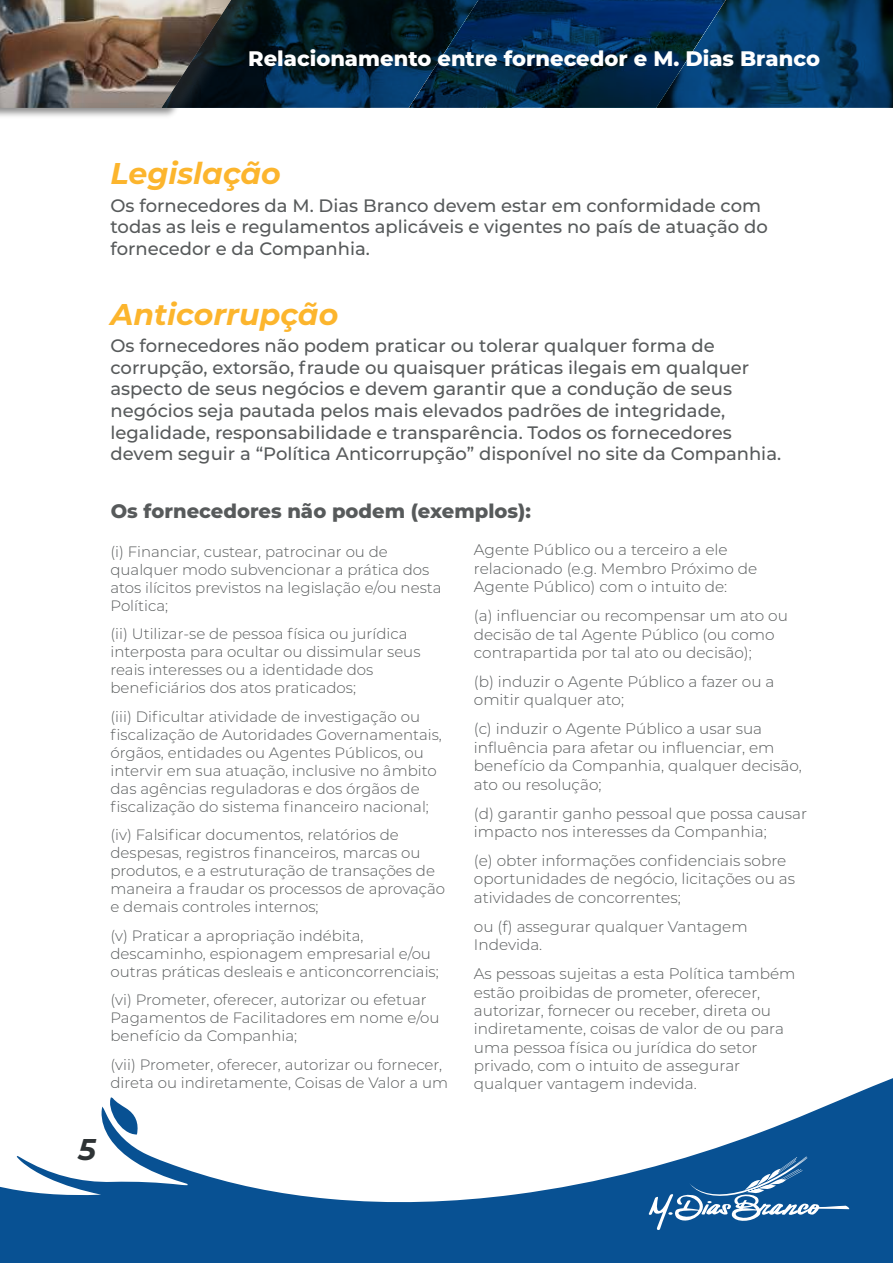
<style>
.page{position:relative;width:893px;height:1263px;background:#fff}
.page>*{position:absolute;margin:0;border:0;box-sizing:border-box;transform-origin:0 0}
.t1{font:italic 700 30px "Montserrat";color:#fcb52d}
.t2{font:italic 700 30px "Montserrat";color:#2e3335}
.t3{font:800 21px "Montserrat";color:#fff}
.t4{font:800 19.5px "Montserrat";color:#575a5b}
.t5{font:500 18px/21.6px "Montserrat";color:#575a5b}
.t6{font:300 15.3px/18.3px "Montserrat";color:#575a5b}
.t7{font:300 15px/18px "Montserrat";color:#575a5b}
</style>
<div class="page">
<svg style="left:0;top:1078px;width:893px;height:185px"></svg>
<svg style="left:649px;top:1156px;width:201px;height:74px;background:#2d6ba3"></svg>
<svg style="left:304px;top:0;width:589px;height:108px;background:#042d50"></svg>
<img style="left:254px;top:0;width:50px;height:108px">
<img style="left:0;top:0;width:254px;height:117px">
<img style="left:0;top:0;width:231px;height:108px">
<h2 class="t3" style="left:248px;top:48px;width:573px">Relacionamento entre fornecedor e M. Dias Branco</h2>
<h1 class="t1" style="left:110px;top:157px;width:172px">Legislação</h1>
<p class="t5" style="left:110px;top:196px;width:659px">Os fornecedores da M. Dias Branco devem estar em conformidade com todas as leis e regulamentos aplicáveis e vigentes no país de atuação do fornecedor e da Companhia.</p>
<h1 class="t1" style="left:110px;top:298px;width:229px">Anticorrupção</h1>
<p class="t5" style="left:110px;top:337px;width:672px">Os fornecedores não podem praticar ou tolerar qualquer forma de corrupção, extorsão, fraude ou quaisquer práticas ilegais em qualquer aspecto de seus negócios e devem garantir que a condução de seus negócios seja pautada pelos mais elevados padrões de integridade, legalidade, responsabilidade e transparência. Todos os fornecedores devem seguir a “Política Anticorrupção” disponível no site da Companhia.</p>
<h3 class="t4" style="left:111px;top:501px;width:422px">Os fornecedores não podem (exemplos):</h3>
<p class="t7" style="left:110px;top:543px;width:333px">(i) Financiar, custear, patrocinar ou de qualquer modo subvencionar a prática dos atos ilícitos previstos na legislação e/ou nesta Política;</p>
<p class="t7" style="left:110px;top:625px;width:311px">(ii) Utilizar-se de pessoa física ou jurídica interposta para ocultar ou dissimular seus reais interesses ou a identidade dos beneficiários dos atos praticados;</p>
<p class="t7" style="left:110px;top:708px;width:333px">(iii) Dificultar atividade de investigação ou fiscalização de Autoridades Governamentais, órgãos, entidades ou Agentes Públicos, ou intervir em sua atuação, inclusive no âmbito das agências reguladoras e dos órgãos de fiscalização do sistema financeiro nacional;</p>
<p class="t7" style="left:110px;top:826px;width:336px">(iv) Falsificar documentos, relatórios de despesas, registros financeiros, marcas ou produtos, e a estruturação de transações de maneira a fraudar os processos de aprovação e demais controles internos;</p>
<p class="t7" style="left:110px;top:927px;width:330px">(v) Praticar a apropriação indébita, descaminho, espionagem empresarial e/ou outras práticas desleais e anticoncorrenciais;</p>
<p class="t7" style="left:110px;top:991px;width:331px">(vi) Prometer, oferecer, autorizar ou efetuar<br>Pagamentos de Facilitadores em nome e/ou benefício da Companhia;</p>
<p class="t7" style="left:110px;top:1056px;width:339px">(vii) Prometer, oferecer, autorizar ou fornecer, direta ou indiretamente, Coisas de Valor a um</p>
<p class="t6" style="left:474px;top:541px;width:285px">Agente Público ou a terceiro a ele relacionado (e.g. Membro Próximo de<br>Agente Público) com o intuito de:</p>
<p class="t6" style="left:474px;top:607px;width:316px">(a) influenciar ou recompensar um ato ou decisão de tal Agente Público (ou como contrapartida por tal ato ou decisão);</p>
<p class="t6" style="left:474px;top:673px;width:302px">(b) induzir o Agente Público a fazer ou a omitir qualquer ato;</p>
<p class="t6" style="left:474px;top:720px;width:329px">(c) induzir o Agente Público a usar sua influência para afetar ou influenciar, em benefício da Companhia, qualquer decisão, ato ou resolução;</p>
<p class="t6" style="left:474px;top:804px;width:335px">(d) garantir ganho pessoal que possa causar impacto nos interesses da Companhia;</p>
<p class="t6" style="left:474px;top:852px;width:323px">(e) obter informações confidenciais sobre oportunidades de negócio, licitações ou as atividades de concorrentes;</p>
<p class="t6" style="left:474px;top:918px;width:275px">ou (f) assegurar qualquer Vantagem<br>Indevida.</p>
<p class="t6" style="left:474px;top:965px;width:323px">As pessoas sujeitas a esta Política também estão proibidas de prometer, oferecer, autorizar, fornecer ou receber, direta ou indiretamente, coisas de valor de ou para uma pessoa física ou jurídica do setor privado, com o intuito de assegurar qualquer vantagem indevida.</p>
<h1 class="t2" style="left:78px;top:1133px;width:19px">5</h1>
</div>
